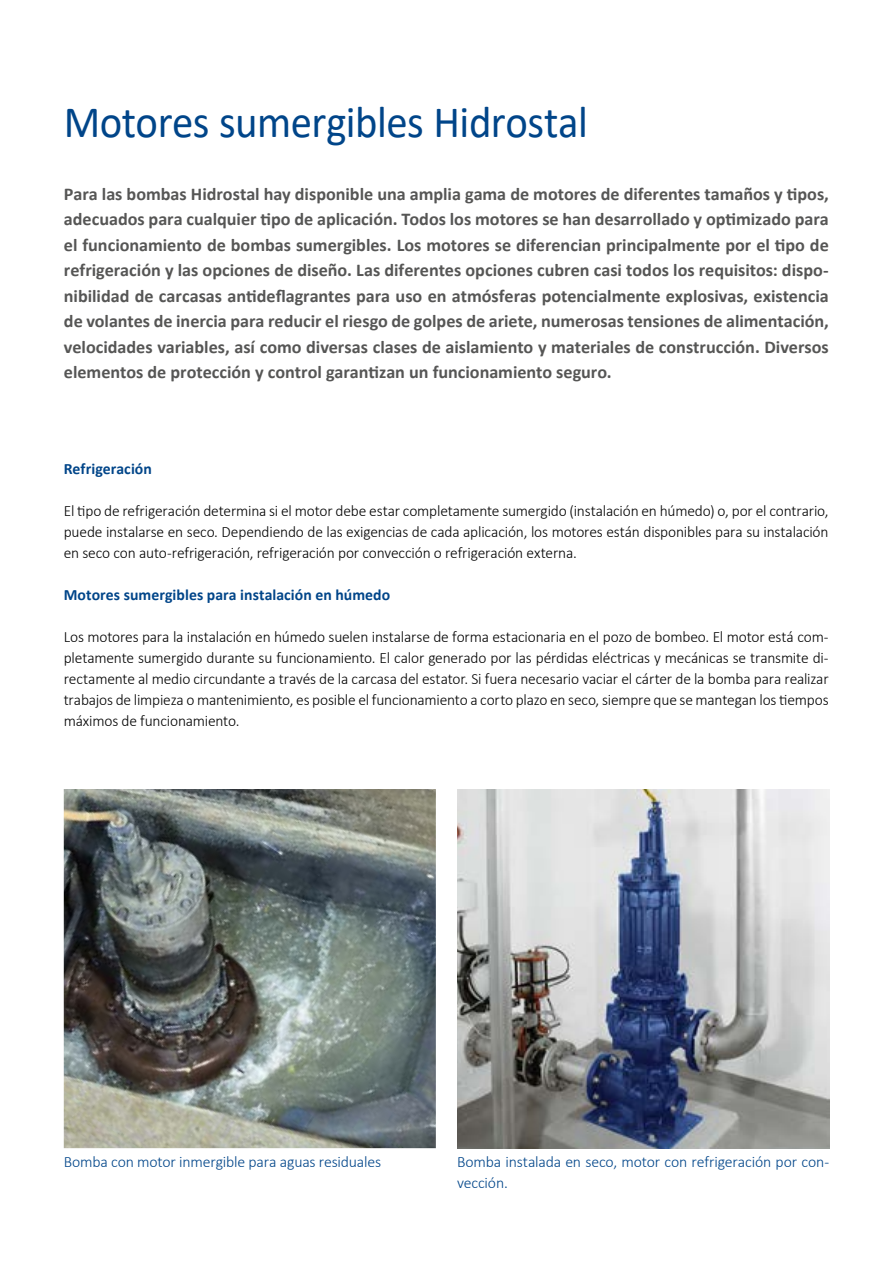
<style>
.page{position:relative;width:893px;height:1263px;background:#fff}
.page>*{position:absolute;margin:0;border:0;box-sizing:border-box;transform-origin:0 0}
.t1{font:45px "Calibri";letter-spacing:-.01em;color:#004589;scale:.95 1}
.t2{font:700 18px/25.5px "Calibri";color:#565655;text-align:justify}
.t3{font:300 15.75px/21px "Calibri";letter-spacing:-.01em;color:#000;text-align:justify}
.t4{font:300 15.75px/21px "Calibri";letter-spacing:-.01em;color:#004589}
.t5{font:700 15.75px "Calibri";letter-spacing:.005em;color:#004589}
</style>
<div class="page">
<img style="left:457px;top:789px;width:372px;height:359px">
<img style="left:64px;top:789px;width:372px;height:359px">
<div style="left:816px;top:789px;width:14px;height:166px;background:#edecee"></div>
<h1 class="t1" style="left:64px;top:91px;width:553px">Motores sumergibles Hidrostal</h1>
<p class="t2" style="left:64px;top:181px;width:766px">Para las bombas Hidrostal hay disponible una amplia gama de motores de diferentes tamaños y tipos, adecuados para cualquier tipo de aplicación. Todos los motores se han desarrollado y optimizado para el funcionamiento de bombas sumergibles. Los motores se diferencian principalmente por el tipo de refrigeración y las opciones de diseño. Las diferentes opciones cubren casi todos los requisitos: dispo&shy;nibilidad de carcasas antideflagrantes para uso en atmósferas potencialmente explosivas, existencia de volantes de inercia para reducir el riesgo de golpes de ariete, numerosas tensiones de alimentación, velocidades variables, así como diversas clases de aislamiento y materiales de construcción. Diversos elementos de protección y control garantizan un funcionamiento seguro.</p>
<p class="t5" style="left:64px;top:458px;width:90px">Refrigeración</p>
<p class="t3" style="left:64px;top:500px;width:766px">El tipo de refrigeración determina si el motor debe estar completamente sumergido (instalación en húmedo) o, por el contrario, puede instalarse en seco. Dependiendo de las exigencias de cada aplicación, los motores están disponibles para su instalación en seco con auto-refrigeración, refrigeración por convección o refrigeración externa.</p>
<p class="t5" style="left:64px;top:584px;width:328px">Motores sumergibles para instalación en húmedo</p>
<p class="t3" style="left:64px;top:626px;width:766px">Los motores para la instalación en húmedo suelen instalarse de forma estacionaria en el pozo de bombeo. El motor está com&shy;pletamente sumergido durante su funcionamiento. El calor generado por las pérdidas eléctricas y mecánicas se transmite di&shy;rectamente al medio circundante a través de la carcasa del estator. Si fuera necesario vaciar el cárter de la bomba para realizar trabajos de limpieza o mantenimiento, es posible el funcionamiento a corto plazo en seco, siempre que se mantegan los tiempos máximos de funcionamiento.</p>
<p class="t4" style="left:64px;top:1151px;width:319px">Bomba con motor inmergible para aguas residuales</p>
<p class="t4" style="left:457px;top:1151px;width:374px">Bomba instalada en seco, motor con refrigeración por con&shy;vección.</p>
</div>
